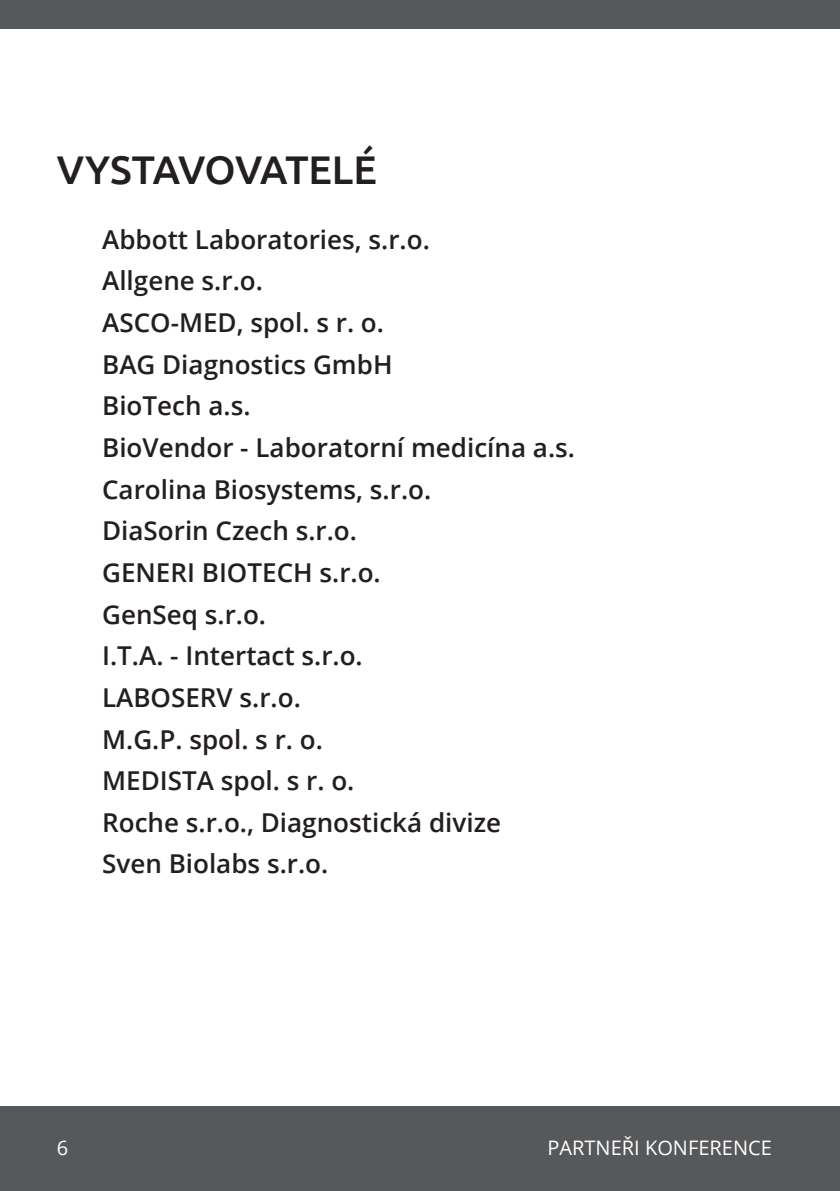
<style>
.page{position:relative;width:840px;height:1191px;background:#fff}
.page>*{position:absolute;margin:0;border:0;box-sizing:border-box;transform-origin:0 0}
.nadpis-hlavni{font:500 40px "Ubuntu";letter-spacing:-.01em;color:#231f20}
.obsah-text{font:600 26px "Open Sans";color:#231f20}
.t1{font:20px "Open Sans";color:#fff}
</style>
<div class="page">
<div style="left:0;top:1106px;width:839px;height:85px;background:#57585a"></div>
<div style="left:0;top:0;width:839px;height:28px;background:#57585a"></div>
<hr style="left:839px;top:1106px;width:1px;height:85px;background:#57585a">
<p class="nadpis-hlavni" style="left:57px;top:145px;width:321px">VYSTAVOVATELÉ</p>
<p class="obsah-text" style="left:102px;top:221px;width:329px">Abbott Laboratories, s.r.o.</p>
<p class="obsah-text" style="left:102px;top:263px;width:162px">Allgene s.r.o.</p>
<p class="obsah-text" style="left:102px;top:305px;width:283px">ASCO-MED, spol. s r. o.</p>
<p class="obsah-text" style="left:102px;top:346px;width:292px">BAG Diagnostics GmbH</p>
<p class="obsah-text" style="left:102px;top:388px;width:150px">BioTech a.s.</p>
<p class="obsah-text" style="left:102px;top:430px;width:474px">BioVendor - Laboratorní medicína a.s.</p>
<p class="obsah-text" style="left:102px;top:471px;width:330px">Carolina Biosystems, s.r.o.</p>
<p class="obsah-text" style="left:102px;top:513px;width:256px">DiaSorin Czech s.r.o.</p>
<p class="obsah-text" style="left:102px;top:555px;width:280px">GENERI BIOTECH s.r.o.</p>
<p class="obsah-text" style="left:102px;top:596px;width:165px">GenSeq s.r.o.</p>
<p class="obsah-text" style="left:102px;top:638px;width:262px">I.T.A. - Intertact s.r.o.</p>
<p class="obsah-text" style="left:102px;top:680px;width:200px">LABOSERV s.r.o.</p>
<p class="obsah-text" style="left:102px;top:721px;width:222px">M.G.P. spol. s r. o.</p>
<p class="obsah-text" style="left:102px;top:763px;width:253px">MEDISTA spol. s r. o.</p>
<p class="obsah-text" style="left:102px;top:805px;width:400px">Roche s.r.o., Diagnostická divize</p>
<p class="obsah-text" style="left:102px;top:845px;width:227px">Sven Biolabs s.r.o.</p>
<p class="t1" style="left:57px;top:1134px;width:13px">6</p>
<p class="t1" style="left:547px;top:1134px;width:226px">PARTNEŘI KONFERENCE</p>
</div>
